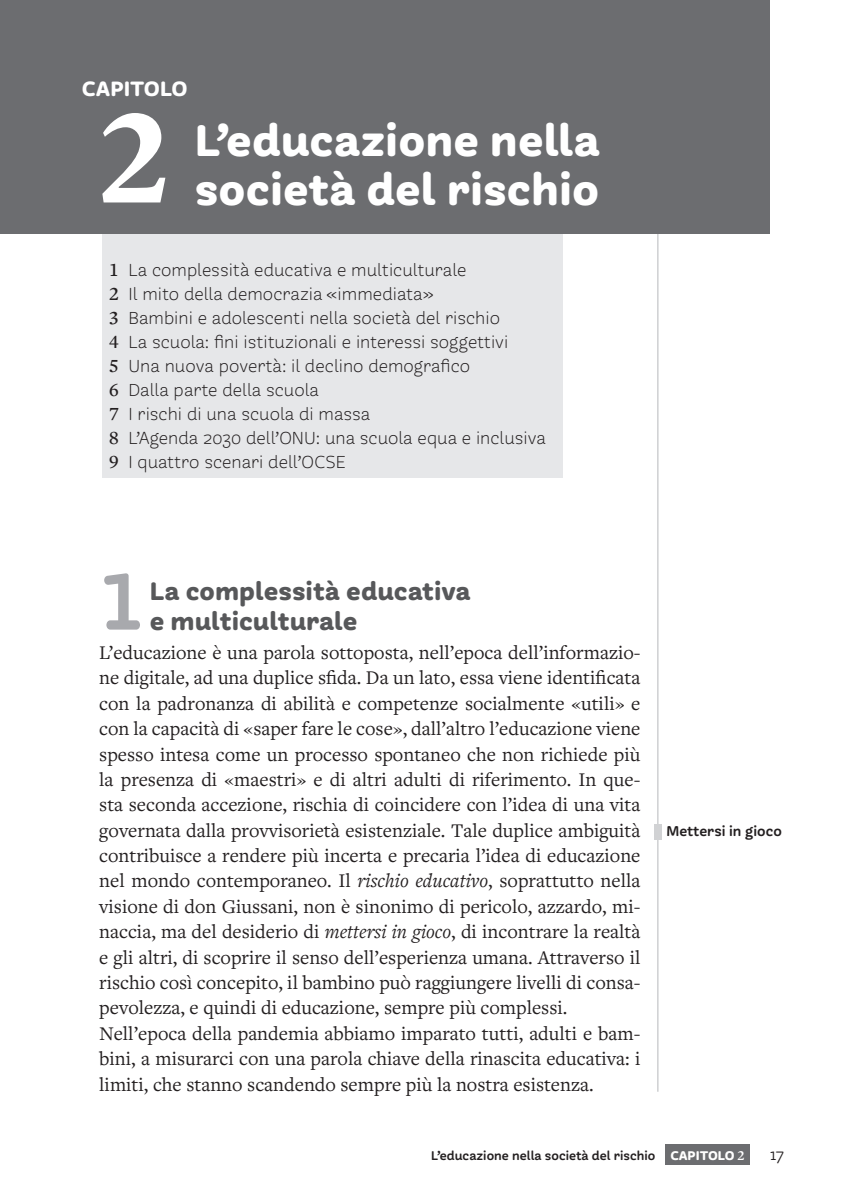
<style>
.page{position:relative;width:844px;height:1191px;background:#fff}
.page>*{position:absolute;margin:0;border:0;box-sizing:border-box;transform-origin:0 0}
.t1{font:900 140px "Freight Text Pro";color:#fff}
.t2{font:89.08px "Freight Round Pro Semi";color:#a8a9ad}
.t3{font:700 49px/49px "Freight Round Pro";color:#fff}
.t4{font:700 28px/29.8px "Freight Round Pro";color:#57585a}
.t5{font:700 23.1px "Freight Round Pro";color:#fff}
.t6{font:20.12px/25.4px "Freight Text Pro";color:#231f20}
.t7{font:300 19.25px/24px "Freight Round Pro";color:#231f20}
.t8{font:17.5px "Freight Round Pro";color:#231f20}
.t9{font:15.75px "Freight Round Pro Semi";color:#231f20}
.t10{font:14px "Freight Round Pro Semi";color:#231f20}
.s1{font-family:"Freight Text Pro";font-weight:600}
.s2{font-style:italic}
.s3{font-family:"Freight Round Pro";font-weight:700;color:#fff}
.s4{font-family:"Freight Text Pro";font-weight:700;color:#fff}
</style>
<div class="page">
<div style="left:665px;top:1144px;width:84px;height:20px;background:#6c6d70"></div>
<hr style="left:656px;top:48px;width:2px;height:1043px;background:#d1d2d4">
<div style="left:102px;top:219px;width:460px;height:258px;background:#e6e7e9"></div>
<div style="left:654px;top:824px;width:7px;height:16px;background:#d1d2d4"></div>
<div style="left:0;top:0;width:769px;height:233px;background:#6c6d70"></div>
<p class="t5" style="left:82px;top:74px;width:107px">CAPITOLO</p>
<h1 class="t1" style="left:99px;top:63px;width:71px">2</h1>
<h3 class="t3" style="left:195px;top:116px;width:406px">L’educazione nella società del rischio</h3>
<p class="t7" style="left:109px;top:258px;width:438px"><span class="s1">1</span> La complessità educativa e multiculturale<br><span class="s1">2</span> Il mito della democrazia «immediata»<br><span class="s1">3</span> Bambini e adolescenti nella società del rischio<br><span class="s1">4</span> La scuola: fini istituzionali e interessi soggettivi<br><span class="s1">5</span> Una nuova povertà: il declino demografico<br><span class="s1">6</span> Dalla parte della scuola<br><span class="s1">7</span> I rischi di una scuola di massa<br><span class="s1">8</span> L’Agenda 2030 dell’ONU: una scuola equa e inclusiva <span class="s1">9</span> I quattro scenari dell’OCSE</p>
<h2 class="t2" style="left:99px;top:547px;width:47px">1</h2>
<h3 class="t4" style="left:150px;top:576px;width:322px">La complessità educativa e multiculturale</h3>
<p class="t6" style="left:99px;top:639px;width:542px">L’educazione è una parola sottoposta, nell’epoca dell’informazio&shy;ne digitale, ad una duplice sfida. Da un lato, essa viene identificata con la padronanza di abilità e competenze socialmente «utili» e con la capacità di «saper fare le cose», dall’altro l’educazione viene spesso intesa come un processo spontaneo che non richiede più la presenza di «maestri» e di altri adulti di riferimento. In que&shy;sta seconda accezione, rischia di coincidere con l’idea di una vita governata dalla provvisorietà esistenziale. Tale duplice ambiguità contribuisce a rendere più incerta e precaria l’idea di educazione nel mondo contemporaneo. Il <span class="s2">rischio educativo</span>, soprattutto nella visione di don Giussani, non è sinonimo di pericolo, azzardo, mi&shy;naccia, ma del desiderio di <span class="s2">mettersi in gioco</span>, di incontrare la realtà e gli altri, di scoprire il senso dell’esperienza umana. Attraverso il rischio così concepito, il bambino può raggiungere livelli di consa&shy;pevolezza, e quindi di educazione, sempre più complessi.<br>Nell’epoca della pandemia abbiamo imparato tutti, adulti e bam&shy;bini, a misurarci con una parola chiave della rinascita educativa: i limiti, che stanno scandendo sempre più la nostra esistenza.</p>
<p class="t9" style="left:666px;top:821px;width:117px">Mettersi in gioco</p>
<p class="t10" style="left:431px;top:1146px;width:315px">L’educazione nella società del rischio <span class="s3">CAPITOLO</span> <span class="s4">2</span></p>
<p class="t8" style="left:770px;top:1143px;width:16px">17</p>
</div>
